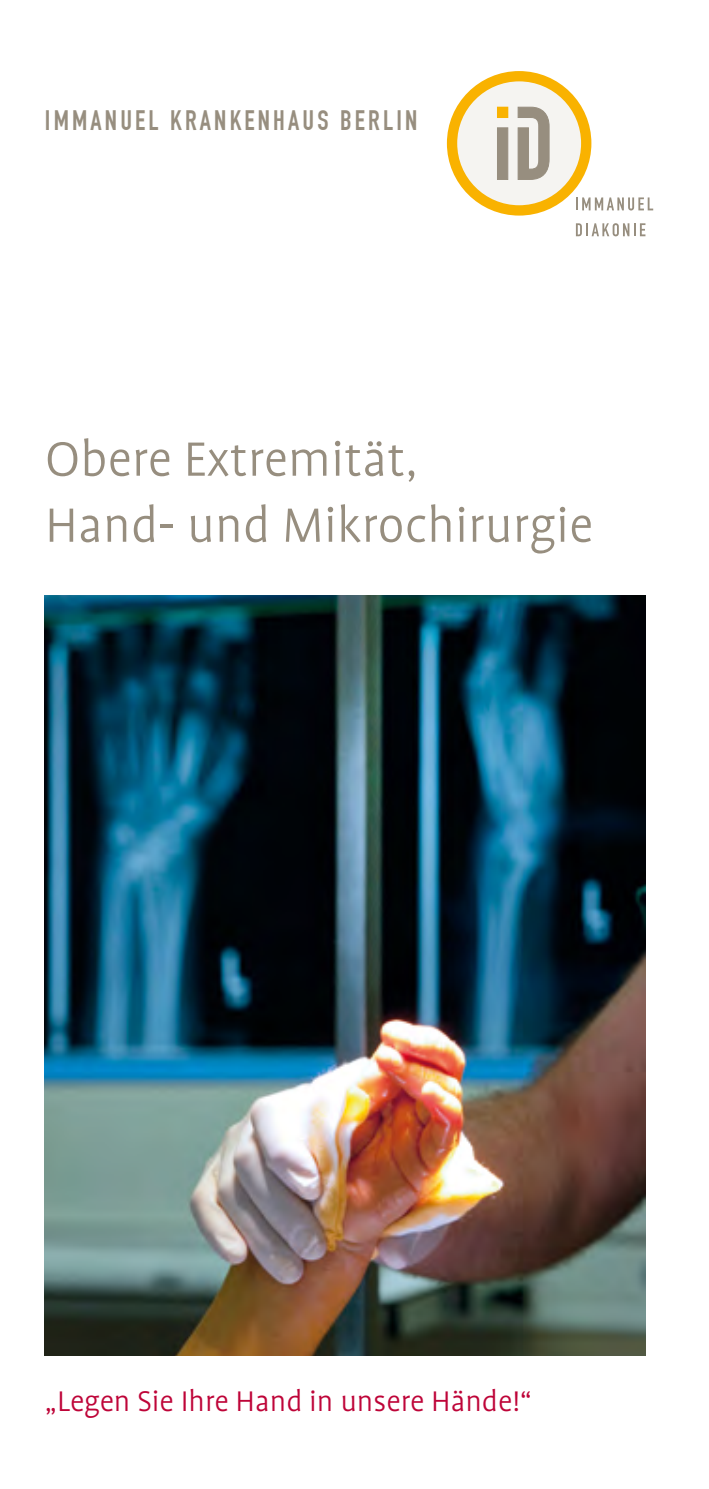
<style>
.page{position:relative;width:709px;height:1489px;background:#fff}
.page>*{position:absolute;margin:0;border:0;box-sizing:border-box;transform-origin:0 0}
.t1{font:300 55px/66px "Profile OT";color:#978e7f}
.t2{font:300 32.5px "Profile OT";color:#be0438}
.t3{font:27.5px "DIN Engschrift";letter-spacing:.115em;color:#978e7f}
</style>
<div class="page">
<svg style="left:576px;top:223px;width:34px;height:13px"></svg>
<svg style="left:612px;top:223px;width:7px;height:13px"></svg>
<svg style="left:623px;top:223px;width:22px;height:13px"></svg>
<svg style="left:576px;top:197px;width:77px;height:13px"></svg>
<div style="left:447px;top:71px;width:144px;height:144px;background:#f9b200;border-radius:50%"></div>
<div style="left:457px;top:81px;width:124px;height:124px;background:#f5f4f1;border-radius:50%"></div>
<svg style="left:497px;top:106px;width:53px;height:74px"></svg>
<div style="left:497px;top:107px;width:11px;height:10px;background:#f9b200"></div>
<div style="left:497px;top:107px;width:11px;height:11px;border:1px solid #f9b200"></div>
<img style="left:45px;top:595px;width:600px;height:760px">
<p class="t3" style="left:45px;top:104px;width:374px">IMMANUEL KRANKENHAUS BERLIN</p>
<p class="t1" style="left:45px;top:427px;width:550px">Obere Extremität,<br>Hand- und Mikrochirurgie</p>
<p class="t2" style="left:45px;top:1382px;width:488px">„Legen Sie Ihre Hand in unsere Hände!“</p>
</div>
